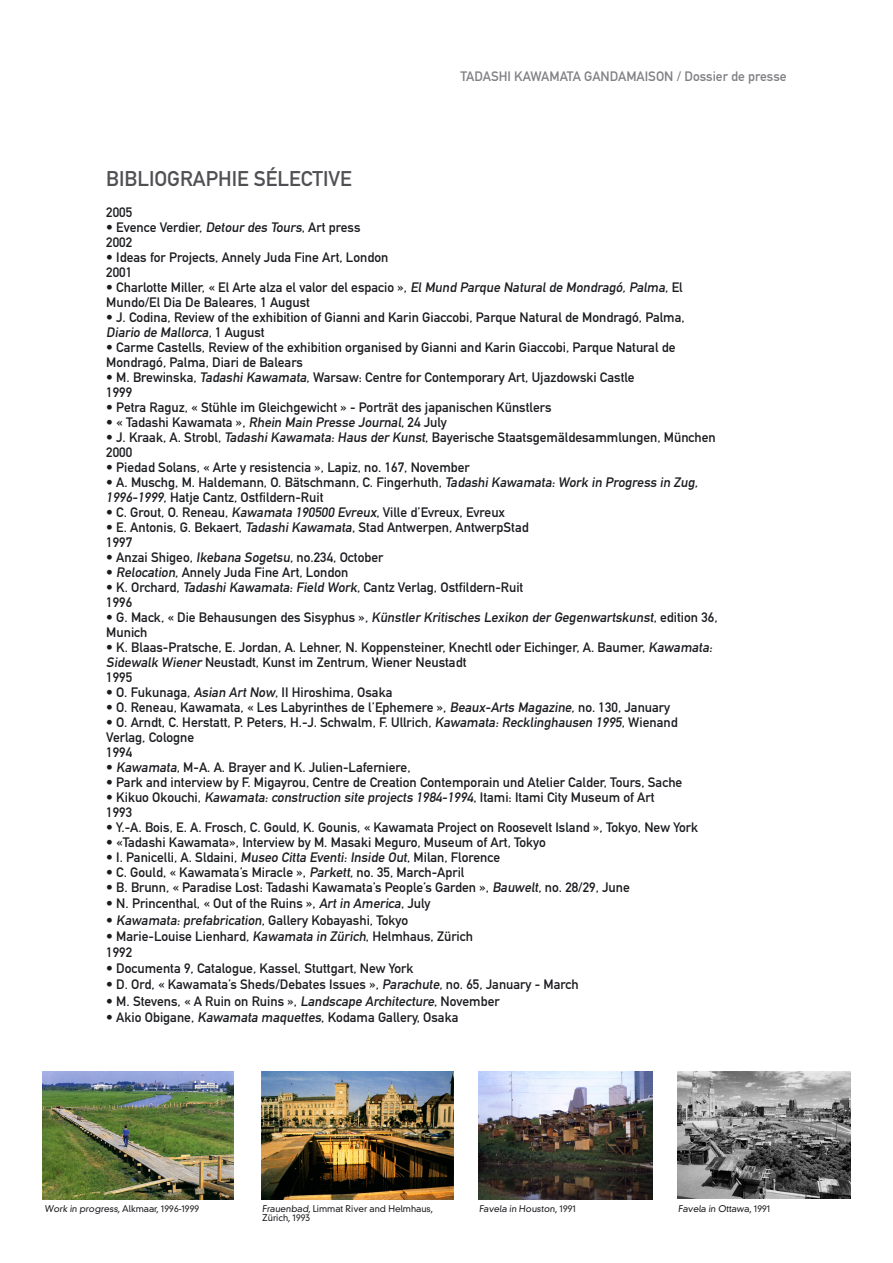
<style>
.page{position:relative;width:893px;height:1263px;background:#fff}
.page>*{position:absolute;margin:0;border:0;box-sizing:border-box;transform-origin:0 0}
.t1{font:21px "DIN Mittelschrift";color:#504f53}
.t2{font:13.5px/15px "DIN Mittelschrift";color:#1b1c20}
.t3{font:13.5px "DIN Mittelschrift";color:#818084}
.t4{font:300 9px/9px "DIN Neuzeit Grotesk";color:#1b1c20}
</style>
<div class="page">
<img style="left:43px;top:1071px;width:191px;height:128px">
<img style="left:261px;top:1071px;width:193px;height:128px">
<img style="left:479px;top:1071px;width:174px;height:128px">
<img style="left:678px;top:1071px;width:172px;height:128px">
<p class="t3" style="left:460px;top:69px;width:328px">TADASHI KAWAMATA GANDAMAISON / Dossier de presse</p>
<h1 class="t1" style="left:106px;top:166px;width:247px">BIBLIOGRAPHIE SÉLECTIVE</h1>
<p class="t2" style="left:106px;top:205px;width:27px">2005</p>
<p class="t2" style="left:106px;top:220px;width:256px">• Evence Verdier, Detour des Tours, Art press<br>2002</p>
<p class="t2" style="left:106px;top:250px;width:284px">• Ideas for Projects, Annely Juda Fine Art, London<br>2001</p>
<p class="t2" style="left:106px;top:280px;width:578px">• Charlotte Miller, « El Arte alza el valor del espacio », El Mund Parque Natural de Mondragó, Palma, El<br>Mundo/El Dia De Baleares, 1 August</p>
<p class="t2" style="left:106px;top:310px;width:580px">• J. Codina, Review of the exhibition of Gianni and Karin Giaccobi, Parque Natural de Mondragó, Palma,<br>Diario de Mallorca, 1 Au g u s t</p>
<p class="t2" style="left:106px;top:340px;width:571px">• Carme Castells, Review of the exhibition organised by Gianni and Karin Giaccobi, Parque Natural de<br>Mondragó, Palma, Diari de Balears</p>
<p class="t2" style="left:106px;top:370px;width:530px">• M. Brewinska, Tadashi Kawamata, Warsaw: Centre for Contemporary Art, Ujazdowski Castle<br>1999</p>
<p class="t2" style="left:106px;top:400px;width:447px">• Petra Raguz, « Stühle im Gleichgewicht » - Porträt des japanischen Künstlers</p>
<p class="t2" style="left:106px;top:415px;width:342px">• « Ta d a s h i Ka wa m a ta » , Rhein Main Presse Journal, 24 Ju ly</p>
<p class="t2" style="left:106px;top:430px;width:611px">• J. Kraak, A. Strobl, Tadashi Kawamata: Haus der Kunst, Bayerische Staatsgemäldesammlungen, München<br>2000</p>
<p class="t2" style="left:106px;top:460px;width:365px">• Piedad Solans, « Arte y resistencia », Lapiz, no. 167, November</p>
<p class="t2" style="left:106px;top:475px;width:596px">• A. Muschg, M. Haldemann, O. Bätschmann, C. Fingerhuth, Tadashi Kawamata: Work in Progress in Zug,<br>1996-1999, Hatje Cantz, Ostfildern-Ruit</p>
<p class="t2" style="left:106px;top:505px;width:400px">• C. Grout, O. Reneau, Kawamata 190500 Evreux, Ville d’Evreux, Evreux</p>
<p class="t2" style="left:106px;top:520px;width:424px">• E. Antonis, G. Bekaert, Tadashi Kawamata, Stad Antwerpen, AntwerpStad<br>1997</p>
<p class="t2" style="left:106px;top:550px;width:279px">• Anzai Shigeo, Ikebana Sogetsu, no.234, October</p>
<p class="t2" style="left:106px;top:565px;width:244px">• Relocation, Annely Juda Fine Art, London</p>
<p class="t2" style="left:106px;top:580px;width:418px">• K. Orchard, Tadashi Kawamata: Field Work, Cantz Verlag, Ostfildern-Ruit<br>1996</p>
<p class="t2" style="left:106px;top:610px;width:613px">• G . M a c k , « D i e B e h a u s u n g e n d es S i syp h u s » , Künstler Kritisches Lexikon der Gegenwartskunst, e d i t i o n 3 6 ,<br>Munich</p>
<p class="t2" style="left:106px;top:640px;width:610px">• K. Blaas-Pratsche, E. Jordan, A. Lehner, N. Koppensteiner, Knechtl oder Eichinger, A. Baumer, Kawamata:<br>Sidewalk Wiener Neustadt, Kunst im Zentrum, Wiener Neustadt<br>1995</p>
<p class="t2" style="left:106px;top:685px;width:288px">• O. Fukunaga, Asian Art Now, II Hiroshima, Osaka</p>
<p class="t2" style="left:106px;top:700px;width:565px">• O. Reneau, Kawamata, « Les Labyrinthes de l’Ephemere », Beaux-Arts Magazine, no. 130, January</p>
<p class="t2" style="left:106px;top:715px;width:573px">• O. Arndt, C. Herstatt, P. Peters, H.-J. Schwalm, F. Ullrich, Kawamata: Recklinghausen 1995, Wienand<br>Verlag, Cologne<br>1994</p>
<p class="t2" style="left:106px;top:760px;width:306px">• Kawamata, M-A. A. Brayer and K. Julien-Laferniere,</p>
<p class="t2" style="left:106px;top:775px;width:578px">• Park and interview by F. Migayrou, Centre de Creation Contemporain und Atelier Calder, Tours, Sache</p>
<p class="t2" style="left:106px;top:790px;width:550px">• K i k u o O ko u c h i , Kawamata: construction site projects 1984-1994, I ta m i : I ta m i C i ty M u s e u m o f A rt<br>1993</p>
<p class="t2" style="left:106px;top:820px;width:593px">• Y.-A. Bois, E. A. Frosch, C. Gould, K. Gounis, « Kawamata Project on Roosevelt Island », Tokyo, New York</p>
<p class="t2" style="left:106px;top:835px;width:441px">• «Tadashi Kawamata», Interview by M. Masaki Meguro, Museum of Art, Tokyo</p>
<p class="t2" style="left:106px;top:850px;width:395px">• I. Panicelli, A. Sldaini, Museo Citta Eventi: Inside Out, Milan, Florence</p>
<p class="t2" style="left:106px;top:865px;width:360px">• C. Gould, « Kawamata’s Miracle », Parkett, no. 35, March-April</p>
<p class="t2" style="left:106px;top:880px;width:525px">• B. Brunn, « Paradise Lost: Tadashi Kawamata’s People’s Garden », Bauwelt, no. 28/29, June</p>
<p class="t2" style="left:106px;top:896px;width:326px">• N. Princenthal, « Out of the Ruins », Art in America, July</p>
<p class="t2" style="left:106px;top:912px;width:303px">• Kawamata: prefabrication, G a l l e ry Ko b aya s h i , To kyo</p>
<p class="t2" style="left:106px;top:928px;width:368px;line-height:16.2px">• Marie-Louise Lienhard, Kawamata in Zürich, Helmhaus, Zürich<br>1992</p>
<p class="t2" style="left:106px;top:961px;width:309px">• Documenta 9, Catalogue, Kassel, Stuttgart, New York</p>
<p class="t2" style="left:106px;top:977px;width:474px">• D. Ord, « Kawamata’s Sheds/Debates Issues », Parachute, no. 65, January - March</p>
<p class="t2" style="left:106px;top:993px;width:395px">• M. Stevens, « A Ruin on Ruins », Landscape Architecture, November</p>
<p class="t2" style="left:106px;top:1009px;width:354px">• Akio Obigane, Kawamata maquettes, Kodama Gallery, Osaka</p>
<p class="t4" style="left:45px;top:1204px;width:156px">Work in progress, Alkmaar, 1996-1999</p>
<p class="t4" style="left:262px;top:1204px;width:172px">Frauenbad, Limmat River and Helmhaus,<br>Zürich, 1993</p>
<p class="t4" style="left:479px;top:1204px;width:98px">Favela in Houston, 1991</p>
<p class="t4" style="left:678px;top:1204px;width:94px">Favela in Ottawa, 1991</p>
</div>
